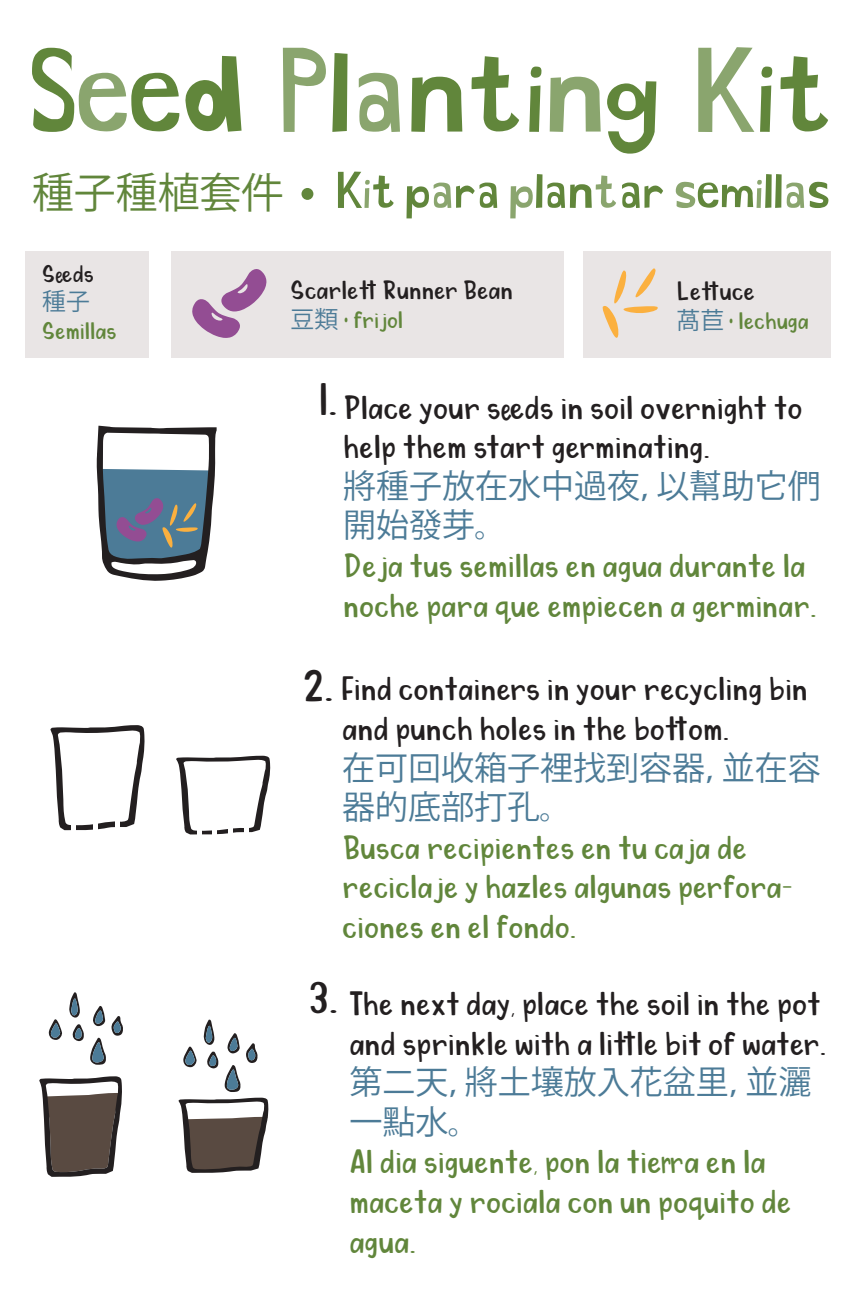
<style>
.page{position:relative;width:864px;height:1296px;background:#fff}
.page>*{position:absolute;margin:0;border:0;box-sizing:border-box;transform-origin:0 0}
.t1{font:47.7px "My Dear Watson";color:#231f20}
.t2{font:42px "Koz Go Pr 6 N";color:#61863b}
.t3{font:33px/39.6px "My Dear Watson";color:#61863b}
.t4{font:33px/39.6px "My Dear Watson";color:#231f20}
.t5{font:33px/39.6px "Koz Go Pr 6 N";color:#4c7b97}
.t6{font:26.1px "My Dear Watson";color:#231f20}
.t7{font:23.7px "My Dear Watson";color:#61863b}
.t8{font:23.7px "My Dear Watson";color:#231f20}
.t9{font:23.7px "Koz Go Pr 6 N";color:#4c7b97}
.s1{font-family:"Koz Go Pr 6 N";color:#4c7b97}
.s2{font-size:30px}
</style>
<div class="page">
<div style="left:171px;top:251px;width:392px;height:106px;background:#e9e5e5"></div>
<div style="left:583px;top:251px;width:248px;height:106px;background:#e9e5e5"></div>
<div style="left:25px;top:251px;width:124px;height:106px;background:#e9e5e5"></div>
<svg style="left:204px;top:1019px;width:10px;height:26px"></svg>
<svg style="left:183px;top:1047px;width:14px;height:20px"></svg>
<svg style="left:225px;top:1033px;width:33px;height:59px"></svg>
<svg style="left:207px;top:1051px;width:11px;height:17px"></svg>
<svg style="left:69px;top:992px;width:11px;height:26px"></svg>
<svg style="left:49px;top:1019px;width:13px;height:21px"></svg>
<svg style="left:90px;top:1006px;width:33px;height:59px"></svg>
<svg style="left:72px;top:1024px;width:12px;height:17px"></svg>
<svg style="left:39px;top:1076px;width:83px;height:101px"></svg>
<svg style="left:178px;top:1098px;width:91px;height:75px"></svg>
<svg style="left:32px;top:48px;width:147px;height:84px"></svg>
<svg style="left:185px;top:56px;width:57px;height:76px"></svg>
<svg style="left:283px;top:48px;width:43px;height:84px"></svg>
<svg style="left:332px;top:53px;width:16px;height:79px"></svg>
<svg style="left:359px;top:73px;width:41px;height:59px"></svg>
<svg style="left:411px;top:77px;width:51px;height:55px"></svg>
<svg style="left:472px;top:56px;width:47px;height:76px"></svg>
<svg style="left:529px;top:67px;width:13px;height:65px"></svg>
<svg style="left:550px;top:77px;width:51px;height:55px"></svg>
<svg style="left:607px;top:81px;width:49px;height:73px"></svg>
<svg style="left:698px;top:47px;width:56px;height:85px"></svg>
<svg style="left:760px;top:67px;width:12px;height:65px"></svg>
<svg style="left:781px;top:56px;width:47px;height:76px"></svg>
<svg style="left:603px;top:268px;width:55px;height:70px"></svg>
<svg style="left:192px;top:269px;width:75px;height:69px"></svg>
<svg style="left:338px;top:172px;width:56px;height:36px"></svg>
<svg style="left:407px;top:183px;width:90px;height:35px"></svg>
<svg style="left:510px;top:174px;width:106px;height:44px"></svg>
<svg style="left:622px;top:183px;width:41px;height:25px"></svg>
<svg style="left:676px;top:174px;width:152px;height:34px"></svg>
<svg style="left:96px;top:426px;width:121px;height:155px"></svg>
<svg style="left:50px;top:725px;width:95px;height:105px"></svg>
<svg style="left:176px;top:756px;width:94px;height:78px"></svg>
<hr style="left:71px;top:822px;width:4px;height:10px;background:#fff">
<hr style="left:94px;top:822px;width:4px;height:10px;background:#fff">
<hr style="left:116px;top:820px;width:4px;height:10px;background:#fff">
<hr style="left:197px;top:827px;width:4px;height:10px;background:#fff">
<hr style="left:213px;top:827px;width:4px;height:10px;background:#fff">
<hr style="left:244px;top:826px;width:4px;height:10px;background:#fff">
<hr style="left:229px;top:826px;width:4px;height:10px;background:#fff">
<div style="left:302px;top:188px;width:11px;height:12px;background:#61863b;border-radius:50%"></div>
<p class="t2" style="left:32px;top:169px;width:253px">種子種植套件</p>
<p class="t8" style="left:42px;top:261px;width:53px">Seeds</p>
<p class="t9" style="left:42px;top:288px;width:49px">種子</p>
<p class="t7" style="left:42px;top:318px;width:76px">Semillas</p>
<p class="t6" style="left:291px;top:276px;width:224px">Scarlett Runner Bean</p>
<p class="t7" style="left:291px;top:307px;width:114px"><span class="s1">豆類</span> • frijol</p>
<p class="t6" style="left:677px;top:278px;width:80px">Lettuce</p>
<p class="t7" style="left:677px;top:308px;width:134px"><span class="s1">萵苣</span> • lechuga</p>
<h1 class="t1" style="left:319px;top:374px;width:20px">1.</h1>
<p class="t4" style="left:343px;top:388px;width:461px">Place your seeds in soil overnight to help them start germinating.</p>
<p class="t5" style="left:343px;top:467px;width:479px">將種子放在水中過夜，以幫助它們開始發芽<span class="s2">。</span></p>
<p class="t3" style="left:343px;top:546px;width:475px">Deja tus semillas en agua durante la noche para que empiecen a germinar.</p>
<h1 class="t1" style="left:303px;top:659px;width:32px">2.</h1>
<p class="t4" style="left:342px;top:670px;width:467px">Find containers in your recycling bin and punch holes in the bottom.</p>
<p class="t5" style="left:342px;top:748px;width:480px">在可回收箱子裡找到容器，並在容器的底部打孔<span class="s2">。</span></p>
<p class="t3" style="left:342px;top:828px;width:452px">Busca recipientes en tu caja de reciclaje y hazles algunas perfora&shy;ciones en el fondo.</p>
<h1 class="t1" style="left:309px;top:972px;width:31px">3.</h1>
<p class="t4" style="left:349px;top:984px;width:479px">The next day, place the soil in the pot and sprinkle with a little bit of water.</p>
<p class="t5" style="left:349px;top:1063px;width:464px">第二天，將土壤放入花盆里，並灑一點水<span class="s2">。</span></p>
<p class="t3" style="left:349px;top:1143px;width:444px">Al dia siguente, pon la tierra en la maceta y rociala con un poquito de agua.</p>
</div>
